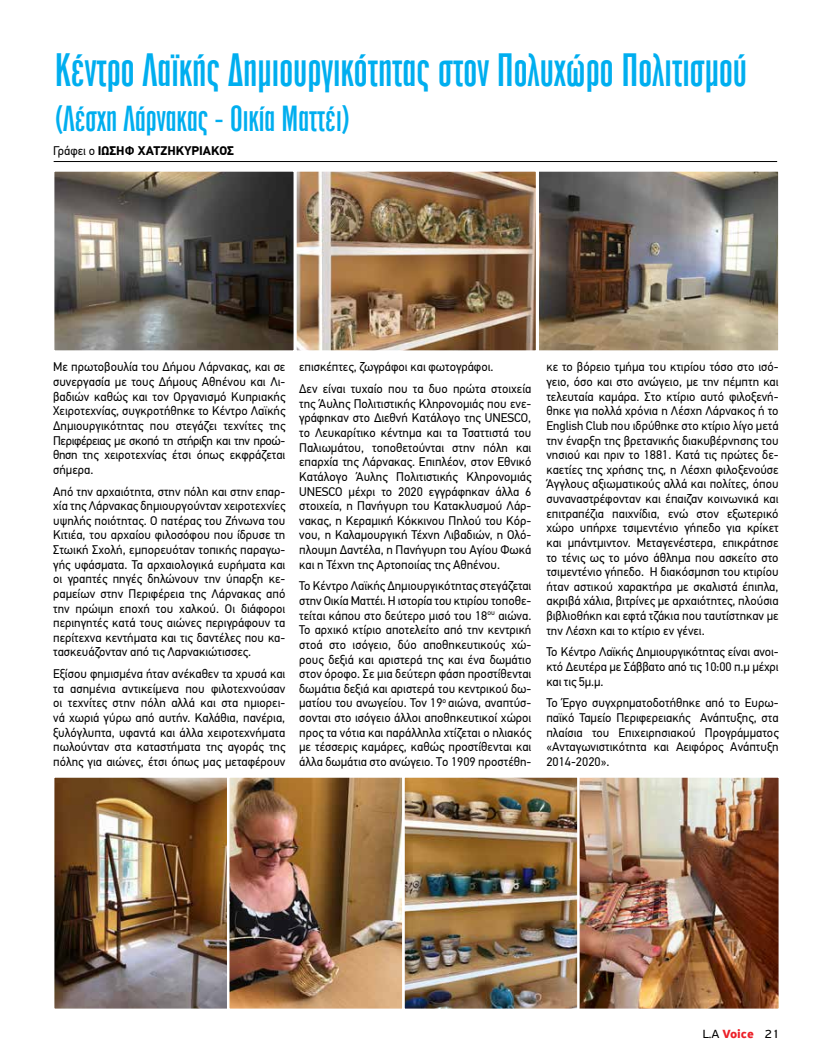
<style>
.page{position:relative;width:833px;height:1063px;background:#fff}
.page>*{position:absolute;margin:0;border:0;box-sizing:border-box;transform-origin:0 0}
.t1{font:38.75px "CF Blast Gothic Maxi";color:#00aeef}
.t2{font:30px "CF Blast Gothic Maxi";color:#00aeef}
.t3{font:12.5px/14.6px "PF Din Text Pro";color:#000;text-align:justify}
.t4{font:700 12.5px "PF Din Text Pro";color:#000}
.t5{font:12.5px "PF Highway Sans Pro";color:#000}
.s1{font-weight:400}
.s2{font-weight:700;color:#ec2028}
</style>
<div class="page">
<img style="left:55px;top:778px;width:723px;height:230px">
<div style="left:575px;top:775px;width:206px;height:236px;border:2px solid #fff"></div>
<img style="left:55px;top:172px;width:722px;height:178px">
<div style="left:294px;top:169px;width:244px;height:184px;border:2px solid #fff"></div>
<div style="left:536px;top:169px;width:244px;height:184px;border:2px solid #fff"></div>
<div style="left:52px;top:169px;width:244px;height:184px;border:2px solid #fff"></div>
<div style="left:52px;top:775px;width:177px;height:236px;border:2px solid #fff"></div>
<div style="left:402px;top:775px;width:177px;height:236px;border:2px solid #fff"></div>
<div style="left:227px;top:775px;width:177px;height:236px;border:2px solid #fff"></div>
<hr style="left:54px;top:161px;width:723px;height:1px;background:#000">
<h1 class="t1" style="left:55px;top:48px;width:693px">Κέντρο Λαϊκής Δημιουργικότητας στον Πολυχώρο Πολιτισμού</h1>
<h2 class="t2" style="left:55px;top:101px;width:297px">(Λέσχη Λάρνακας - Οικία Ματτέι)</h2>
<p class="t4" style="left:53px;top:143px;width:182px"><span class="s1">Γράφει ο</span> ΙΩΣΉΦ ΧΑΤΖΗΚΥΡΙΆΚΟΣ</p>
<p class="t3" style="left:53px;top:360px;width:234px">Με πρωτοβουλία του Δήμου Λάρνακας, και σε συνεργασία με τους Δήμους Αθηένου και Λι&shy;βαδιών καθώς και τον Οργανισμό Κυπριακής Χειροτεχνίας, συγκροτήθηκε το Κέντρο Λαϊκής Δημιουργικότητας που στεγάζει τεχνίτες της Περιφέρειας με σκοπό τη στήριξη και την προώ&shy;θηση της χειροτεχνίας έτσι όπως εκφράζεται σήμερα.</p>
<p class="t3" style="left:53px;top:484px;width:234px">Από την αρχαιότητα, στην πόλη και στην επαρ&shy;χία της Λάρνακας δημιουργούνταν χειροτεχνίες υψηλής ποιότητας. Ο πατέρας του Ζήνωνα του Κιτιέα, του αρχαίου φιλοσόφου που ίδρυσε τη Στωική Σχολή, εμπορευόταν τοπικής παραγω&shy;γής υφάσματα. Τα αρχαιολογικά ευρήματα και οι γραπτές πηγές δηλώνουν την ύπαρξη κε&shy;ραμείων στην Περιφέρεια της Λάρνακας από την πρώιμη εποχή του χαλκού. Οι διάφοροι περιηγητές κατά τους αιώνες περιγράφουν τα περίτεχνα κεντήματα και τις δαντέλες που κα&shy;τασκευάζονταν από τις Λαρνακιώτισσες.</p>
<p class="t3" style="left:53px;top:667px;width:234px">Εξίσου φημισμένα ήταν ανέκαθεν τα χρυσά και τα ασημένια αντικείμενα που φιλοτεχνούσαν οι τεχνίτες στην πόλη αλλά και στα ημιορει&shy;νά χωριά γύρω από αυτήν. Καλάθια, πανέρια, ξυλόγλυπτα, υφαντά και άλλα χειροτεχνήματα πωλούνταν στα καταστήματα της αγοράς της πόλης για αιώνες, έτσι όπως μας μεταφέρουν</p>
<p class="t3" style="left:299px;top:356px;width:234px;line-height:21.8px">επισκέπτες, ζωγράφοι και φωτογράφοι.<br>Δεν είναι τυχαίο που τα δυο πρώτα στοιχεία</p>
<p class="t3" style="left:299px;top:396px;width:234px">της Άυλης Πολιτιστικής Κληρονομιάς που ενε&shy;γράφηκαν στο Διεθνή Κατάλογο της UNESCO, το Λευκαρίτικο κέντημα και τα Τσαττιστά του Παλιωμάτου, τοποθετούνται στην πόλη και επαρχία της Λάρνακας. Επιπλέον, στον Εθνικό Κατάλογο Άυλης Πολιτιστικής Κληρονομιάς UNESCO μέχρι το 2020 εγγράφηκαν άλλα 6 στοιχεία, η Πανήγυρη του Κατακλυσμού Λάρ&shy;νακας, η Κεραμική Κόκκινου Πηλού του Κόρ&shy;νου, η Καλαμουργική Τέχνη Λιβαδιών, η Ολό&shy;πλουμη Δαντέλα, η Πανήγυρη του Αγίου Φωκά και η Τέχνη της Αρτοποιίας της Αθηένου.</p>
<p class="t3" style="left:299px;top:579px;width:234px">Το Κέντρο Λαϊκής Δημιουργικότητας στεγάζεται στην Οικία Ματτέι. Η ιστορία του κτιρίου τοποθε&shy;τείται κάπου στο δεύτερο μισό του 18<sup>ου</sup> αιώνα.<br>Το αρχικό κτίριο αποτελείτο από την κεντρική στοά στο ισόγειο, δύο αποθηκευτικούς χώ&shy;ρους δεξιά και αριστερά της και ένα δωμάτιο στον όροφο. Σε μια δεύτερη φάση προστίθενται δωμάτια δεξιά και αριστερά του κεντρικού δω&shy;ματίου του ανωγείου. Τον 19<sup>ο</sup> αιώνα, αναπτύσ&shy;σονται στο ισόγειο άλλοι αποθηκευτικοί χώροι προς τα νότια και παράλληλα χτίζεται ο ηλιακός με τέσσερις καμάρες, καθώς προστίθενται και άλλα δωμάτια στο ανώγειο. To 1909 προστέθη-</p>
<p class="t3" style="left:546px;top:360px;width:234px">κε το βόρειο τμήμα του κτιρίου τόσο στο ισό&shy;γειο, όσο και στο ανώγειο, με την πέμπτη και τελευταία καμάρα. Στο κτίριο αυτό φιλοξενή&shy;θηκε για πολλά χρόνια η Λέσχη Λάρνακος ή το English Club που ιδρύθηκε στο κτίριο λίγο μετά την έναρξη της βρετανικής διακυβέρνησης του νησιού και πριν το 1881. Κατά τις πρώτες δε&shy;καετίες της χρήσης της, η Λέσχη φιλοξενούσε Άγγλους αξιωματικούς αλλά και πολίτες, όπου συναναστρέφονταν και έπαιζαν κοινωνικά και επιτραπέζια παιχνίδια, ενώ στον εξωτερικό χώρο υπήρχε τσιμεντένιο γήπεδο για κρίκετ και μπάντμιντον. Μεταγενέστερα, επικράτησε το τένις ως το μόνο άθλημα που ασκείτο στο τσιμεντένιο γήπεδο. Η διακόσμηση του κτιρίου ήταν αστικού χαρακτήρα με σκαλιστά έπιπλα, ακριβά χάλια, βιτρίνες με αρχαιότητες, πλούσια βιβλιοθήκη και εφτά τζάκια που ταυτίστηκαν με την Λέσχη και το κτίριο εν γένει.</p>
<p class="t3" style="left:546px;top:645px;width:234px">Το Κέντρο Λαϊκής Δημιουργικότητας είναι ανοι&shy;κτό Δευτέρα με Σάββατο από τις 10:00 π.μ μέχρι και τις 5μ.μ.</p>
<p class="t3" style="left:546px;top:696px;width:234px">Το Έργο συγχρηματοδοτήθηκε από το Ευρω&shy;παϊκό Ταμείο Περιφερειακής Ανάπτυξης, στα πλαίσια του Επιχειρησιακού Προγράμματος «Ανταγωνιστικότητα και Αειφόρος Ανάπτυξη 2014-2020».</p>
<p class="t5" style="left:702px;top:1027px;width:79px">L.A <span class="s2">Voice</span> 21</p>
</div>
